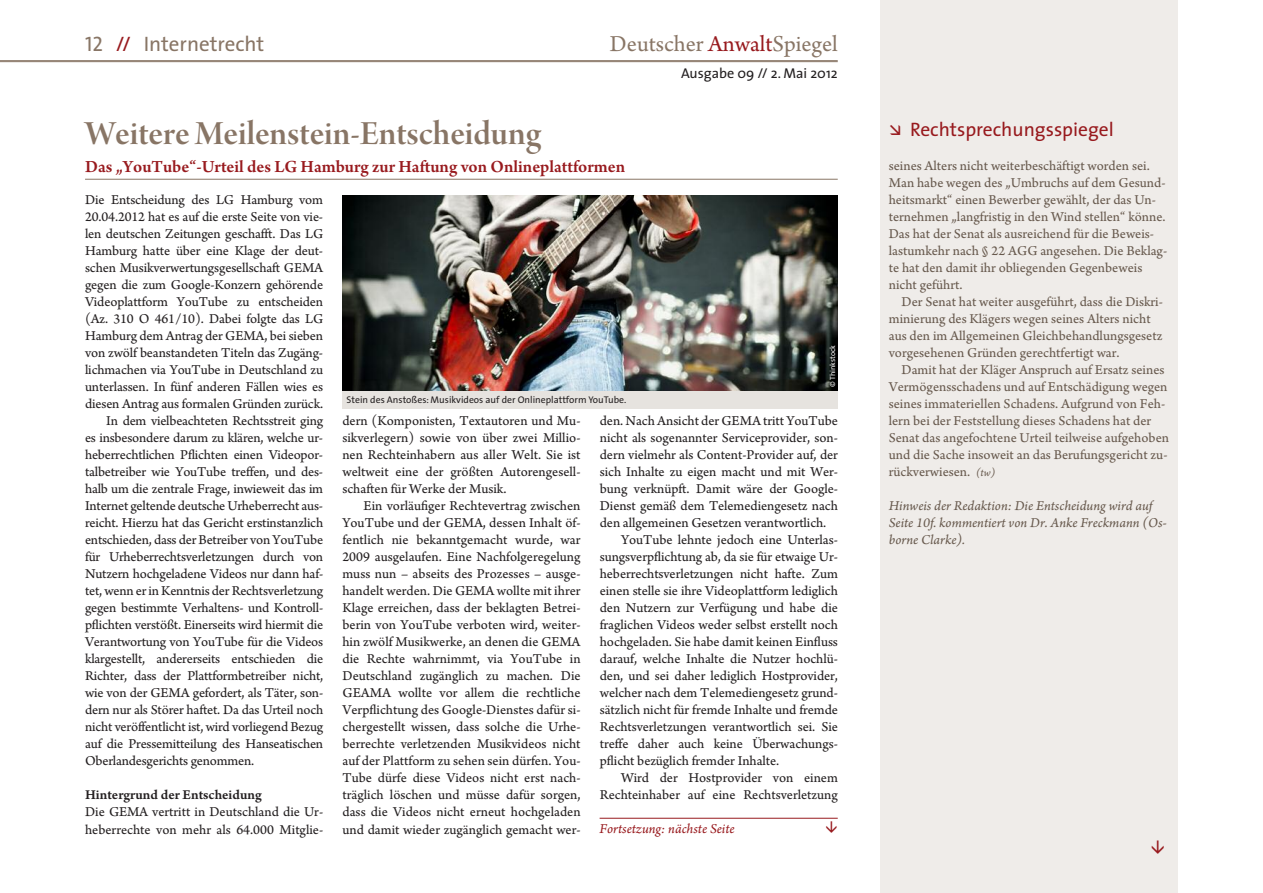
<style>
.page{position:relative;width:1263px;height:893px;background:#fff}
.page>*{position:absolute;margin:0;border:0;box-sizing:border-box;transform-origin:0 0}
.t1{font:36px "Arno Pro Smbd Display";color:#887565}
.t2{font:24px "Arno Pro";color:#887565}
.t3{font:21px "The Sans";color:#887565}
.t4{font:19.5px "The Sans";color:#981a1e}
.t5{font:600 18px "Arno Pro";color:#981a1e}
.t6{font:14.25px/17px "Arno Pro Sm Text";letter-spacing:-.01em;color:#231f20;text-align:justify}
.t7{font:14.25px/17px "Arno Pro Sm Text";color:#67594d}
.t8{font:14.25px/17px "Arno Pro Italic Sm Text";color:#67594d}
.t9{font:14.25px "Arno Pro Smbd Sm Text";color:#231f20}
.t10{font:14.25px "Arno Pro Italic Sm Text";color:#981a1e}
.t11{font:14.25px "The Sans";color:#231f20}
.t12{font:9.75px "The Sans";color:#231f20}
.t13{font:7.5px "The Sans";color:#fff}
.s1{font-family:"The Sans Caps"}
.s2{color:#981a1e}
.s3{font-family:"Arno Pro Italic Sm Text";font-size:11.25px}
</style>
<div class="page">
<div style="left:880px;top:0;width:298px;height:893px;background:#efece9"></div>
<hr style="left:0;top:60px;width:838px;height:1px;background:#887565">
<hr style="left:0;top:61px;width:838px;height:1px;background:#887565">
<hr style="left:85px;top:179px;width:753px;height:1px;background:#887565">
<hr style="left:600px;top:818px;width:238px;height:1px;background:#981a1e">
<img style="left:342px;top:196px;width:496px;height:195px">
<div style="left:342px;top:391px;width:496px;height:17px;background:#e6e3df"></div>
<h3 class="t3" style="left:85px;top:31px;width:181px"><span class="s1">12</span> <span class="s2">//</span> Internetrecht</h3>
<h2 class="t2" style="left:610px;top:35px;width:229px">Deutscher <span class="s2">Anwalt</span>Spiegel</h2>
<p class="t11" style="left:681px;top:65px;width:158px">Ausgabe 09 // 2. Mai 2012</p>
<h1 class="t1" style="left:85px;top:120px;width:457px">WeitereMeilenstein-Entscheidung</h1>
<p class="t5" style="left:85px;top:161px;width:542px">Das „YouTube“-Urteil des LG Hamburg zur Haftung von Onlineplattformen</p>
<p class="t6" style="left:85px;top:193px;width:240px">Die Entscheidung des LG Hamburg vom</p>
<p class="t6" style="left:85px;top:210px;width:240px">20.04.2012 hat es auf die erste Seite von vie-</p>
<p class="t6" style="left:85px;top:227px;width:240px">len deutschen Zeitungen geschafft. Das LG</p>
<p class="t6" style="left:85px;top:244px;width:240px">Hamburg hatte über eine Klage der deut-</p>
<p class="t6" style="left:85px;top:261px;width:240px">schen Musikverwertungsgesellschaft GEMA</p>
<p class="t6" style="left:85px;top:278px;width:240px">gegen die zum Google-Konzern gehörende</p>
<p class="t6" style="left:85px;top:295px;width:240px">Videoplattform YouTube zu entscheiden</p>
<p class="t6" style="left:85px;top:312px;width:240px">(Az. 310 O 461/10). Dabei folgte das LG</p>
<p class="t6" style="left:85px;top:329px;width:240px">Hamburg dem Antrag der GEMA, bei sieben</p>
<p class="t6" style="left:85px;top:346px;width:240px">von zwölf beanstandeten Titeln das Zugäng-</p>
<p class="t6" style="left:85px;top:363px;width:240px">lichmachen via YouTube in Deutschland zu</p>
<p class="t6" style="left:85px;top:380px;width:240px">unterlassen. In fünf anderen Fällen wies es</p>
<p class="t6" style="left:85px;top:397px;width:240px">diesen Antrag aus formalen Gründen zurück.</p>
<p class="t6" style="left:106px;top:414px;width:218px">In dem vielbeachteten Rechtsstreit ging</p>
<p class="t6" style="left:85px;top:431px;width:240px">es insbesondere darum zu klären, welche ur-</p>
<p class="t6" style="left:85px;top:448px;width:240px">heberrechtlichen Pflichten einen Videopor-</p>
<p class="t6" style="left:85px;top:465px;width:240px">talbetreiber wie YouTube treffen, und des-</p>
<p class="t6" style="left:85px;top:482px;width:240px">halb um die zentrale Frage, inwieweit das im</p>
<p class="t6" style="left:85px;top:499px;width:240px">Internet geltende deutsche Urheberrecht aus-</p>
<p class="t6" style="left:85px;top:516px;width:240px">reicht. Hierzu hat das Gericht erstinstanzlich</p>
<p class="t6" style="left:85px;top:533px;width:240px">entschieden, dass der Betreiber von YouTube</p>
<p class="t6" style="left:85px;top:550px;width:240px">für Urheberrechtsverletzungen durch von</p>
<p class="t6" style="left:85px;top:567px;width:240px">Nutzern hochgeladene Videos nur dann haf-</p>
<p class="t6" style="left:85px;top:584px;width:240px">tet, wenn er in Kenntnis der Rechtsverletzung</p>
<p class="t6" style="left:85px;top:601px;width:240px">gegen bestimmte Verhaltens- und Kontroll-</p>
<p class="t6" style="left:85px;top:618px;width:240px">pflichten verstößt. Einerseits wird hiermit die</p>
<p class="t6" style="left:85px;top:635px;width:240px">Verantwortung von YouTube für die Videos</p>
<p class="t6" style="left:85px;top:652px;width:240px">klargestellt, andererseits entschieden die</p>
<p class="t6" style="left:85px;top:669px;width:240px">Richter, dass der Plattformbetreiber nicht,</p>
<p class="t6" style="left:85px;top:686px;width:240px">wie von der GEMA gefordert, als Täter, son-</p>
<p class="t6" style="left:85px;top:703px;width:240px">dern nur als Störer haftet. Da das Urteil noch</p>
<p class="t6" style="left:85px;top:720px;width:240px">nicht veröffentlicht ist, wird vorliegend Bezug</p>
<p class="t6" style="left:85px;top:737px;width:240px">auf die Pressemitteilung des Hanseatischen</p>
<p class="t6" style="left:85px;top:754px;width:171px">Oberlandesgerichts genommen.</p>
<p class="t9" style="left:85px;top:790px;width:178px">Hintergrund der Entscheidung</p>
<p class="t6" style="left:85px;top:805px;width:240px">Die GEMA vertritt in Deutschland die Ur&shy;heberrechte von mehr als 64.000 Mitglie-</p>
<p class="t12" style="left:347px;top:394px;width:281px">Stein des Anstoßes: Musikvideos auf der Onlineplattform YouTube.</p>
<p class="t13" style="left:828px;top:387px;width:44px;rotate:-90deg">© Thinkstock</p>
<p class="t6" style="left:342px;top:414px;width:240px">dern (Komponisten, Textautoren und Mu&shy;sikverlegern) sowie von über zwei Millio&shy;nen Rechteinhabern aus aller Welt. Sie ist weltweit eine der größten Autorengesell&shy;schaften für Werke der Musik.</p>
<p class="t6" style="left:342px;top:499px;width:240px;text-indent:21px">Ein vorläufiger Rechtevertrag zwischen YouTube und der GEMA, dessen Inhalt öf&shy;fentlich nie bekanntgemacht wurde, war 2009 ausgelaufen. Eine Nachfolgeregelung muss nun – abseits des Prozesses – ausge&shy;handelt werden. Die GEMA wollte mit ihrer Klage erreichen, dass der beklagten Betrei&shy;berin von YouTube verboten wird, weiter&shy;hin zwölf Musikwerke, an denen die GEMA die Rechte wahrnimmt, via YouTube in Deutschland zugänglich zu machen. Die GEAMA wollte vor allem die rechtliche Verpflichtung des Google-Dienstes dafür si&shy;chergestellt wissen, dass solche die Urhe&shy;berrechte verletzenden Musikvideos nicht auf der Plattform zu sehen sein dürfen. You-Tube dürfe diese Videos nicht erst nach&shy;träglich löschen und müsse dafür sorgen, dass die Videos nicht erneut hochgeladen und damit wieder zugänglich gemacht wer-</p>
<p class="t6" style="left:600px;top:414px;width:240px">den. Nach Ansicht der GEMA tritt YouTube</p>
<p class="t6" style="left:600px;top:431px;width:240px">nicht als sogenannter Serviceprovider, son-</p>
<p class="t6" style="left:600px;top:448px;width:240px">dern vielmehr als Content-Provider auf, der</p>
<p class="t6" style="left:600px;top:465px;width:240px">sich Inhalte zu eigen macht und mit Wer-</p>
<p class="t6" style="left:600px;top:482px;width:240px">bung verknüpft. Damit wäre der Google-</p>
<p class="t6" style="left:600px;top:499px;width:240px">Dienst gemäß dem Telemediengesetz nach</p>
<p class="t6" style="left:600px;top:516px;width:228px">den allgemeinen Gesetzen verantwortlich.</p>
<p class="t6" style="left:621px;top:533px;width:218px">YouTube lehnte jedoch eine Unterlas-</p>
<p class="t6" style="left:600px;top:550px;width:240px">sungsverpflichtung ab, da sie für etwaige Ur-</p>
<p class="t6" style="left:600px;top:567px;width:240px">heberrechtsverletzungen nicht hafte. Zum</p>
<p class="t6" style="left:600px;top:584px;width:240px">einen stelle sie ihre Videoplattform lediglich</p>
<p class="t6" style="left:600px;top:601px;width:240px">den Nutzern zur Verfügung und habe die</p>
<p class="t6" style="left:600px;top:618px;width:240px">fraglichen Videos weder selbst erstellt noch</p>
<p class="t6" style="left:600px;top:635px;width:240px">hochgeladen. Sie habe damit keinen Einfluss</p>
<p class="t6" style="left:600px;top:652px;width:240px">darauf, welche Inhalte die Nutzer hochlü-</p>
<p class="t6" style="left:600px;top:669px;width:240px">den, und sei daher lediglich Hostprovider,</p>
<p class="t6" style="left:600px;top:686px;width:240px">welcher nach dem Telemediengesetz grund-</p>
<p class="t6" style="left:600px;top:703px;width:240px">sätzlich nicht für fremde Inhalte und fremde</p>
<p class="t6" style="left:600px;top:720px;width:240px">Rechtsverletzungen verantwortlich sei. Sie</p>
<p class="t6" style="left:600px;top:737px;width:240px">treffe daher auch keine Überwachungs-</p>
<p class="t6" style="left:600px;top:754px;width:181px">pflicht bezüglich fremder Inhalte.</p>
<p class="t6" style="left:621px;top:771px;width:218px">Wird der Hostprovider von einem</p>
<p class="t6" style="left:600px;top:788px;width:240px">Rechteinhaber auf eine Rechtsverletzung</p>
<p class="t10" style="left:600px;top:824px;width:136px">Fortsetzung: nächste Seite</p>
<h3 class="t4" style="left:910px;top:118px;width:205px">Rechtsprechungsspiegel</h3>
<p class="t7" style="left:889px;top:159px;width:280px">seines Alters nicht weiterbeschäftigt worden sei.<br>Man habe wegen des „Umbruchs auf dem Gesund&shy;heitsmarkt“ einen Bewerber gewählt, der das Un&shy;ternehmen „langfristig in den Wind stellen“ könne.<br>Das hat der Senat als ausreichend für die Beweis&shy;lastumkehr nach § 22 AGG angesehen. Die Beklag&shy;te hat den damit ihr obliegenden Gegenbeweis nicht geführt.</p>
<p class="t7" style="left:889px;top:295px;width:276px;text-indent:13px">Der Senat hat weiter ausgeführt, dass die Diskri&shy;minierung des Klägers wegen seines Alters nicht aus den im Allgemeinen Gleichbehandlungsgesetz vorgesehenen Gründen gerechtfertigt war.</p>
<p class="t7" style="left:889px;top:363px;width:282px;text-indent:13px">Damit hat der Kläger Anspruch auf Ersatz seines Vermögensschadens und auf Entschädigung wegen seines immateriellen Schadens. Aufgrund von Feh&shy;lern bei der Feststellung dieses Schadens hat der Senat das angefochtene Urteil teilweise aufgehoben und die Sache insoweit an das Berufungsgericht zu&shy;rückverwiesen. <span class="s3">(tw)</span></p>
<p class="t8" style="left:889px;top:499px;width:279px">Hinweis der Redaktion: Die Entscheidung wird auf<br>Seite 10f. kommentiert von Dr. Anke Freckmann (Os&shy;borne Clarke).</p>
</div>
